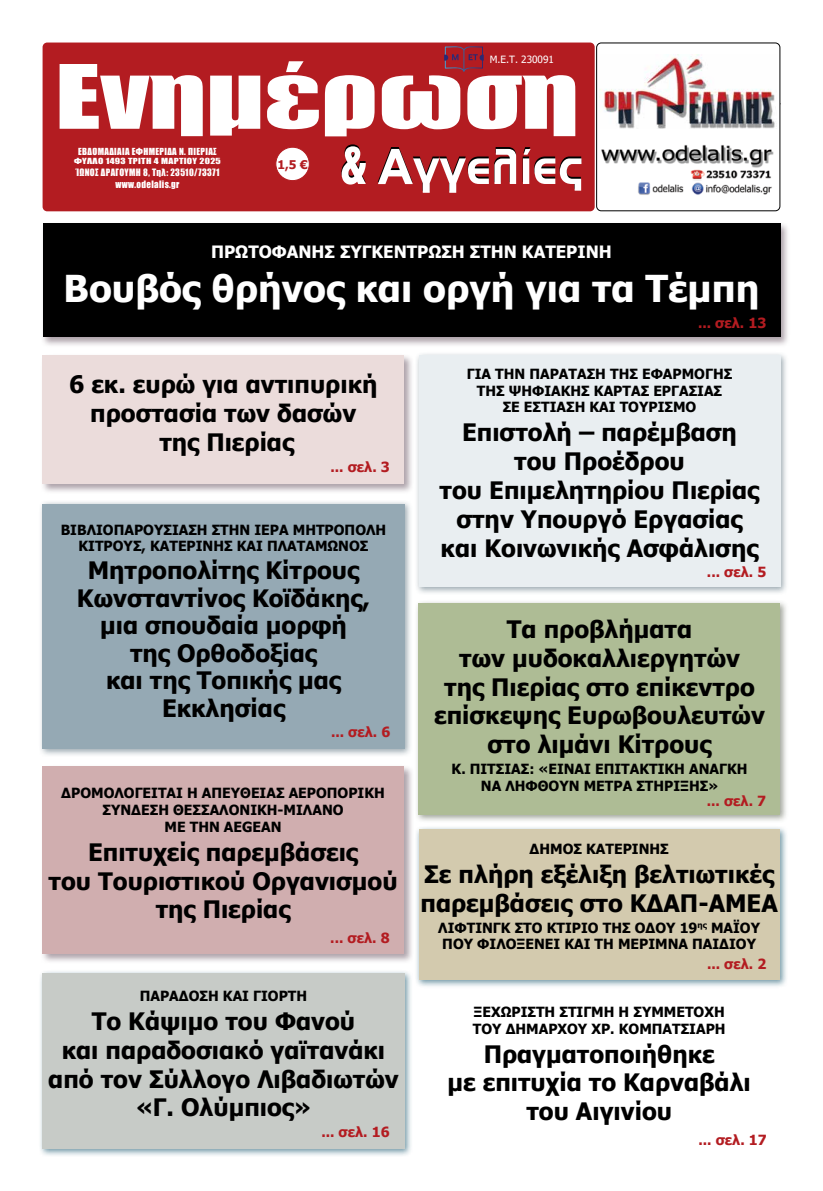
<style>
.page{position:relative;width:823px;height:1191px;background:#fff}
.page>*{position:absolute;margin:0;border:0;box-sizing:border-box;transform-origin:0 0}
.t1{font:700 37px "Tahoma";color:#fff}
.t2{font:700 24px/28.8px "Tahoma";color:#000;text-align:center}
.t3{font:700 17px "Tahoma";color:#fff}
.t4{font:700 14px/16.8px "Tahoma";color:#000;text-align:center}
.t5{font:700 14px "Tahoma";color:#b31c21}
.t6{font:700 12px "Tahoma";color:#b31c21}
.t7{font:10px "Tahoma";color:#fff}
.t8{font:9.3px/11.7px "Impact";letter-spacing:.04em;color:#fff;text-align:center;scale:.96 1}
.t9{font:7.7px "Impact";letter-spacing:.03em;color:#fff;scale:1.27 1}
</style>
<div class="page">
<div style="left:43px;top:43px;width:551px;height:168px;background:#b31c21;border-radius:5px"></div>
<svg style="left:341px;top:144px;width:240px;height:49px"></svg>
<img style="left:597px;top:142px;width:177px;height:55px">
<div style="left:595px;top:42px;width:185px;height:169px;border:1px solid #000;border-radius:5px"></div>
<img style="left:599px;top:55px;width:176px;height:74px">
<div style="left:414px;top:599px;width:374px;height:223px;background:#7e8476;opacity:.75"></div>
<div style="left:418px;top:603px;width:361px;height:211px;background:#aebc95"></div>
<div style="left:38px;top:500px;width:374px;height:257px;background:#7b8d97;opacity:.75"></div>
<div style="left:42px;top:504px;width:362px;height:244px;background:#95a9b4"></div>
<div style="left:414px;top:351px;width:374px;height:244px;background:#7b8d97;opacity:.75"></div>
<div style="left:418px;top:355px;width:362px;height:232px;background:#e9eef1"></div>
<div style="left:41px;top:353px;width:373px;height:141px;background:#92838d;opacity:.75"></div>
<div style="left:43px;top:355px;width:360px;height:129px;background:#ebdcdb"></div>
<div style="left:40px;top:764px;width:374px;height:200px;background:#92838d;opacity:.75"></div>
<div style="left:42px;top:766px;width:362px;height:188px;background:#d0aeaf"></div>
<div style="left:41px;top:221px;width:749px;height:126px;background:#92838d;opacity:.75"></div>
<div style="left:43px;top:223px;width:737px;height:114px;background:#000"></div>
<div style="left:39px;top:969px;width:373px;height:188px;background:#437689;opacity:.75"></div>
<div style="left:43px;top:973px;width:361px;height:175px;background:#c7cbc7"></div>
<div style="left:414px;top:825px;width:373px;height:163px;background:#437689;opacity:.75"></div>
<div style="left:418px;top:829px;width:361px;height:151px;background:#d3caae"></div>
<div style="left:276px;top:147px;width:33px;height:34px;background:#fff;border-radius:50%"></div>
<div style="left:275px;top:147px;width:34px;height:34px;border:1px solid #b31c21;border-radius:50%"></div>
<svg style="left:60px;top:46px;width:515px;height:90px"></svg>
<p class="t8" style="left:78px;top:145px;width:146px">ΕΒΔΟΜΑΔΙΑΙΑ ΕΦΗΜΕΡΙΔΑ Ν. ΠΙΕΡΙΑΣ</p>
<p class="t9" style="left:74px;top:155px;width:117px">ΦΥΛΛΟ 1493 ΤΡΙΤΗ 4 ΜΑΡΤΙΟΥ 2025</p>
<p class="t8" style="left:75px;top:166px;width:152px">ΊΩΝΟΣ ΔΡΑΓΟYΜΗ 8, Tηλ: 23510/73371 www.odelalis.gr</p>
<p class="t6" style="left:277px;top:156px;width:32px">1,5 €</p>
<p class="t7" style="left:489px;top:52px;width:66px">Μ.Ε.Τ. 230091</p>
<p class="t3" style="left:211px;top:239px;width:402px">ΠΡΩΤΟΦΑΝΗΣ ΣΥΓΚΕΝΤΡΩΣΗ ΣΤΗΝ ΚΑΤΕΡΙΝΗ</p>
<h1 class="t1" style="left:64px;top:262px;width:696px">Βουβός θρήνος και οργή για τα Τέμπη</h1>
<p class="t5" style="left:697px;top:313px;width:70px">... σελ. 13</p>
<p class="t2" style="left:69px;top:371px;width:310px">6 εκ. ευρώ για αντιπυρική προστασία των δασών της Πιερίας</p>
<p class="t4" style="left:466px;top:366px;width:267px">ΓΙΑ ΤΗΝ ΠΑΡΑΤΑΣΗ ΤΗΣ ΕΦΑΡΜΟΓΗΣ<br>ΤΗΣ ΨΗΦΙΑΚΗΣ ΚΑΡΤΑΣ ΕΡΓΑΣΙΑΣ<br>ΣΕ ΕΣΤΙΑΣΗ ΚΑΙ ΤΟΥΡΙΣΜΟ</p>
<p class="t2" style="left:439px;top:419px;width:321px">Επιστολή – παρέμβαση του Προέδρου<br>του Επιμελητηρίου Πιερίας στην Υπουργό Εργασίας και Κοινωνικής Ασφάλισης</p>
<p class="t5" style="left:330px;top:457px;width:61px">... σελ. 3</p>
<p class="t4" style="left:61px;top:521px;width:327px">ΒΙΒΛΙΟΠΑΡΟΥΣΙΑΣΗ ΣΤΗΝ ΙΕΡΑ ΜΗΤΡΟΠΟΛΗ<br>ΚΙΤΡΟΥΣ, ΚΑΤΕΡΙΝΗΣ ΚΑΙ ΠΛΑΤΑΜΩΝΟΣ</p>
<p class="t2" style="left:77px;top:557px;width:294px;line-height:27.6px">Μητροπολίτης Κίτρους<br>Κωνσταντίνος Κοϊδάκης, μια σπουδαία μορφή<br>της Ορθοδοξίας<br>και της Τοπικής μας<br>Εκκλησίας</p>
<p class="t5" style="left:706px;top:562px;width:61px">... σελ. 5</p>
<p class="t2" style="left:434px;top:616px;width:332px">Τα προβλήματα<br>των μυδοκαλλιεργητών<br>της Πιερίας στο επίκεντρο επίσκεψης Ευρωβουλευτών στο λιμάνι Κίτρους</p>
<p class="t4" style="left:451px;top:761px;width:297px">Κ. ΠΙΤΣΙΑΣ: «ΕΙΝΑΙ ΕΠΙΤΑΚΤΙΚΗ ΑΝΑΓΚΗ<br>ΝΑ ΛΗΦΘΟΥΝ ΜΕΤΡΑ ΣΤΗΡΙΞΗΣ»</p>
<p class="t5" style="left:331px;top:722px;width:61px">... σελ. 6</p>
<p class="t4" style="left:61px;top:785px;width:325px">ΔΡΟΜΟΛΟΓΕΙΤΑΙ Η ΑΠΕΥΘΕΙΑΣ ΑΕΡΟΠΟΡΙΚΗ<br>ΣΥΝΔΕΣΗ ΘΕΣΣΑΛΟΝΙΚΗ-ΜΙΛΑΝΟ<br>ΜΕ ΤΗΝ AEGEAN</p>
<p class="t2" style="left:48px;top:838px;width:350px">Επιτυχείς παρεμβάσεις<br>του Τουριστικού Οργανισμού της Πιερίας</p>
<p class="t4" style="left:529px;top:841px;width:141px">ΔΗΜΟΣ ΚΑΤΕΡΙΝΗΣ</p>
<p class="t5" style="left:706px;top:791px;width:61px">... σελ. 7</p>
<p class="t2" style="left:420px;top:860px;width:358px;text-align:left">Σε πλήρη εξέλιξη βελτιωτικές παρεμβάσεις στο ΚΔΑΠ-ΑΜΕΑ</p>
<p class="t4" style="left:438px;top:919px;width:323px;text-align:left">ΛΙΦΤΙΝΓΚ ΣΤΟ ΚΤΙΡΙΟ ΤΗΣ ΟΔΟΥ 19<sup>ης</sup> ΜΑΪΟΥ<br>ΠΟΥ ΦΙΛΟΞΕΝΕΙ ΚΑΙ ΤΗ ΜΕΡΙΜΝΑ ΠΑΙΔΙΟΥ</p>
<p class="t5" style="left:330px;top:928px;width:61px">... σελ. 8</p>
<p class="t5" style="left:706px;top:953px;width:61px">... σελ. 2</p>
<p class="t4" style="left:140px;top:988px;width:169px">ΠΑΡΑΔΟΣΗ ΚΑΙ ΓΙΟΡΤΗ</p>
<p class="t2" style="left:48px;top:1007px;width:352px">Το Κάψιμο του Φανού<br>και παραδοσιακό γαϊτανάκι από τον Σύλλογο Λιβαδιωτών «Γ. Ολύμπιος»</p>
<p class="t4" style="left:472px;top:1004px;width:254px;text-align:left">ΞΕΧΩΡΙΣΤΗ ΣΤΙΓΜΗ Η ΣΥΜΜΕΤΟΧΗ<br>ΤΟΥ ΔΗΜΑΡΧΟΥ ΧΡ. ΚΟΜΠΑΤΣΙΑΡΗ</p>
<p class="t2" style="left:447px;top:1040px;width:304px">Πραγματοποιήθηκε<br>με επιτυχία το Καρναβάλι του Αιγινίου</p>
<p class="t5" style="left:321px;top:1122px;width:70px">... σελ. 16</p>
<p class="t5" style="left:698px;top:1130px;width:70px">... σελ. 17</p>
</div>
